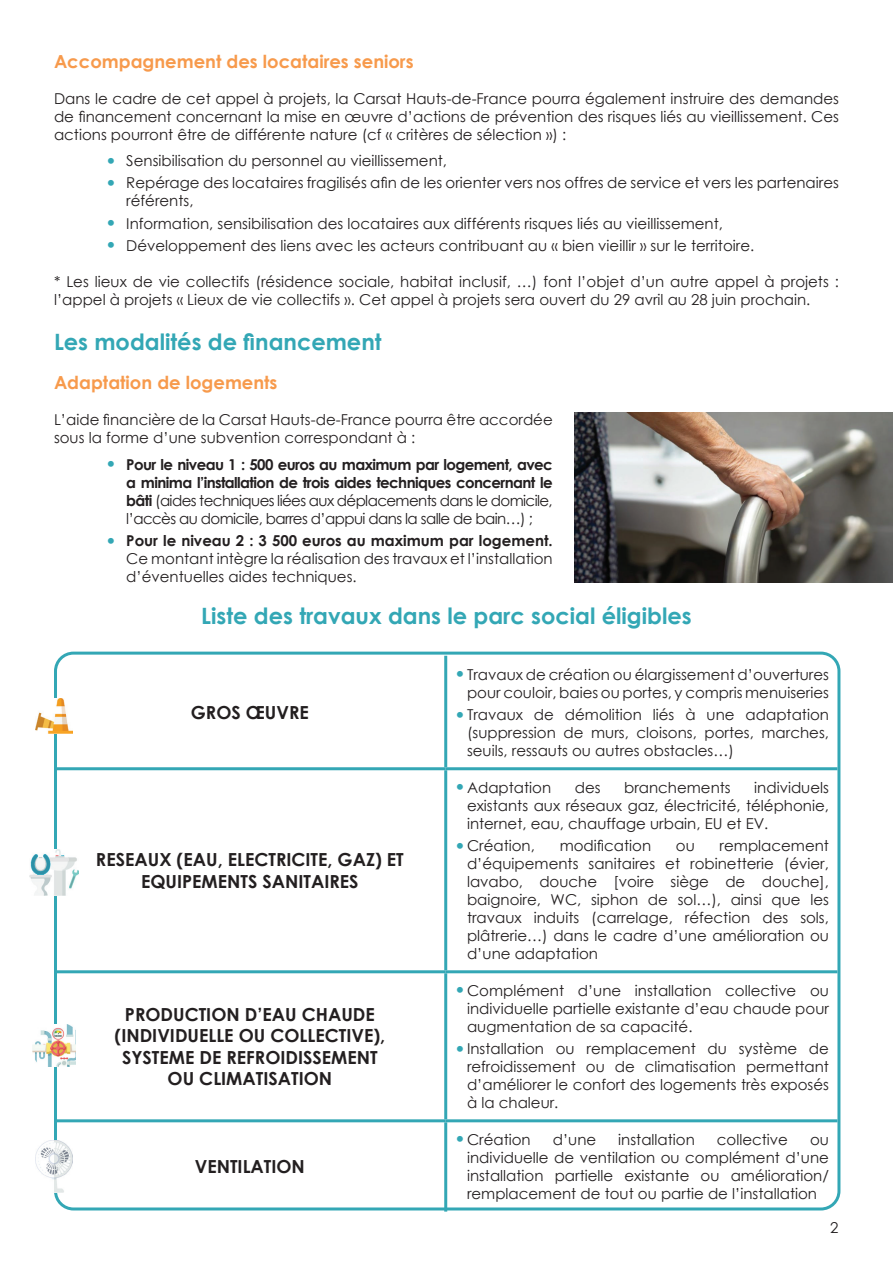
<style>
.page{position:relative;width:893px;height:1263px;background:#fff}
.page>*{position:absolute;margin:0;border:0;box-sizing:border-box;transform-origin:0 0}
.t1{font:700 22.5px "Century Gothic";color:#33a7b5}
.t2{font:700 18px/21.6px "Century Gothic";color:#231f20;text-align:center}
.t3{font:700 18px "Century Gothic";color:#f79a4c}
.t4{font:15px/18px "Century Gothic";color:#231f20;text-align:justify}
.t5{font:700 15px/18px "Century Gothic";letter-spacing:-.04em;color:#231f20;text-align:justify}
.s1{font-size:19.5px;color:#33a7b5}
.s2{font-weight:400}
.s3{font-weight:700;font-size:19.5px;color:#33a7b5}
.s4{font-weight:700}
</style>
<div class="page">
<hr style="left:444px;top:656px;width:3px;height:111px;background:#33a7b5">
<hr style="left:54px;top:767px;width:392px;height:3px;background:#33a7b5">
<hr style="left:446px;top:767px;width:391px;height:3px;background:#33a7b5">
<hr style="left:444px;top:770px;width:3px;height:200px;background:#33a7b5">
<hr style="left:54px;top:970px;width:392px;height:3px;background:#33a7b5">
<hr style="left:446px;top:970px;width:391px;height:3px;background:#33a7b5">
<hr style="left:444px;top:973px;width:3px;height:146px;background:#33a7b5">
<hr style="left:54px;top:1119px;width:392px;height:3px;background:#33a7b5">
<hr style="left:446px;top:1119px;width:391px;height:3px;background:#33a7b5">
<hr style="left:444px;top:1122px;width:3px;height:89px;background:#33a7b5">
<div style="left:54px;top:652px;width:786px;height:558px;border:3px solid #33a7b5;border-radius:18px"></div>
<img style="left:574px;top:412px;width:319px;height:170px">
<img style="left:36px;top:1141px;width:36px;height:51px">
<img style="left:32px;top:1024px;width:44px;height:42px">
<img style="left:30px;top:849px;width:48px;height:46px">
<img style="left:36px;top:698px;width:36px;height:35px">
<p class="t3" style="left:54px;top:47px;width:361px">Accompagnement des locataires seniors</p>
<p class="t4" style="left:54px;top:89px;width:786px">Dans le cadre de cet appel à projets, la Carsat Hauts-de-France pourra également instruire des demandes de financement concernant la mise en œuvre d’actions de prévention des risques liés au vieillissement. Ces actions pourront être de différente nature (cf « critères de sélection ») :</p>
<p class="t4" style="left:105px;top:151px;width:344px"><span class="s1">•</span> Sensibilisation du personnel au vieillissement,</p>
<p class="t4" style="left:126px;top:174px;width:714px;text-indent:-21px"><span class="s1">•</span> Repérage des locataires fragilisés afin de les orienter vers nos offres de service et vers les partenaires référents,</p>
<p class="t4" style="left:105px;top:214px;width:619px"><span class="s1">•</span> Information, sensibilisation des locataires aux différents risques liés au vieillissement,</p>
<p class="t4" style="left:105px;top:236px;width:651px"><span class="s1">•</span> Développement des liens avec les acteurs contribuant au « bien vieillir » sur le territoire.</p>
<p class="t4" style="left:54px;top:272px;width:786px">* Les lieux de vie collectifs (résidence sociale, habitat inclusif, …) font l’objet d’un autre appel à projets : l’appel à projets « Lieux de vie collectifs ». Cet appel à projets sera ouvert du 29 avril au 28 juin prochain.</p>
<h1 class="t1" style="left:54px;top:325px;width:329px">Les modalités de financement</h1>
<p class="t3" style="left:54px;top:369px;width:225px">Adaptation de logements</p>
<p class="t4" style="left:54px;top:411px;width:500px">L’aide financière de la Carsat Hauts-de-France pourra être accordée sous la forme d’une subvention correspondant à :</p>
<p class="t5" style="left:126px;top:455px;width:428px;text-indent:-21px"><span class="s1">•</span> Pour le niveau 1 : 500 euros au maximum par logement, avec a minima l’installation de trois aides techniques concernant le bâti <span class="s2">(aides techniques liées aux déplacements dans le domicile, l’accès au domicile, barres d’appui dans la salle de bain…) ;</span></p>
<p class="t4" style="left:126px;top:531px;width:428px;text-indent:-21px"><span class="s3">•</span> <span class="s4">Pour le niveau 2 : 3 500 euros au maximum par logement.<br></span>Ce montant intègre la réalisation des travaux et l’installation d’éventuelles aides techniques.</p>
<h1 class="t1" style="left:201px;top:599px;width:492px">Liste des travaux dans le parc social éligibles</h1>
<p class="t2" style="left:191px;top:701px;width:120px">GROS ŒUVRE</p>
<p class="t2" style="left:96px;top:848px;width:309px">RESEAUX (EAU, ELECTRICITE, GAZ) ET<br>EQUIPEMENTS SANITAIRES</p>
<p class="t2" style="left:115px;top:1002px;width:272px">PRODUCTION D’EAU CHAUDE (INDIVIDUELLE OU COLLECTIVE),<br>SYSTEME DE REFROIDISSEMENT<br>OU CLIMATISATION</p>
<p class="t2" style="left:195px;top:1155px;width:112px">VENTILATION</p>
<p class="t4" style="left:454px;top:665px;width:376px;text-align:right"><span class="s1">•</span>Travaux de création ou élargissement d’ouvertures pour couloir, baies ou portes, y compris menuiseries</p>
<p class="t4" style="left:467px;top:705px;width:363px;text-indent:-13px"><span class="s1">•</span>Travaux de démolition liés à une adaptation (suppression de murs, cloisons, portes, marches, seuils, ressauts ou autres obstacles…)</p>
<p class="t4" style="left:454px;top:778px;width:98px"><span class="s1">•</span>Adaptation</p>
<p class="t4" style="left:575px;top:778px;width:27px">des</p>
<p class="t4" style="left:624px;top:778px;width:108px">branchements</p>
<p class="t4" style="left:467px;top:778px;width:363px;text-indent:287px">individuels existants aux réseaux gaz, électricité, téléphonie, internet, eau, chauffage urbain, EU et EV.</p>
<p class="t4" style="left:454px;top:836px;width:82px"><span class="s1">•</span>Création,</p>
<p class="t4" style="left:560px;top:836px;width:93px">modification</p>
<p class="t4" style="left:676px;top:836px;width:20px">ou</p>
<p class="t4" style="left:467px;top:836px;width:363px;text-indent:253px">remplacement d’équipements sanitaires et robinetterie (évier, lavabo, douche [voire siège de douche], baignoire, WC, siphon de sol…), ainsi que les travaux induits (carrelage, réfection des sols, plâtrerie…) dans le cadre d’une amélioration ou d’une adaptation</p>
<p class="t4" style="left:467px;top:981px;width:363px;text-indent:-13px"><span class="s1">•</span>Complément d’une installation collective ou individuelle partielle existante d’eau chaude pour augmentation de sa capacité.</p>
<p class="t4" style="left:467px;top:1039px;width:363px;text-indent:-13px"><span class="s1">•</span>Installation ou remplacement du système de refroidissement ou de climatisation permettant d’améliorer le confort des logements très exposés à la chaleur.</p>
<p class="t4" style="left:454px;top:1130px;width:78px"><span class="s1">•</span>Création</p>
<p class="t4" style="left:553px;top:1130px;width:45px">d’une</p>
<p class="t4" style="left:618px;top:1130px;width:78px">installation</p>
<p class="t4" style="left:717px;top:1130px;width:73px">collective</p>
<p class="t4" style="left:467px;top:1130px;width:363px;text-indent:343px">ou individuelle de ventilation ou complément d’une installation partielle existante ou amélioration/ remplacement de tout ou partie de l’installation</p>
<p class="t4" style="left:830px;top:1218px;width:10px">2</p>
</div>
